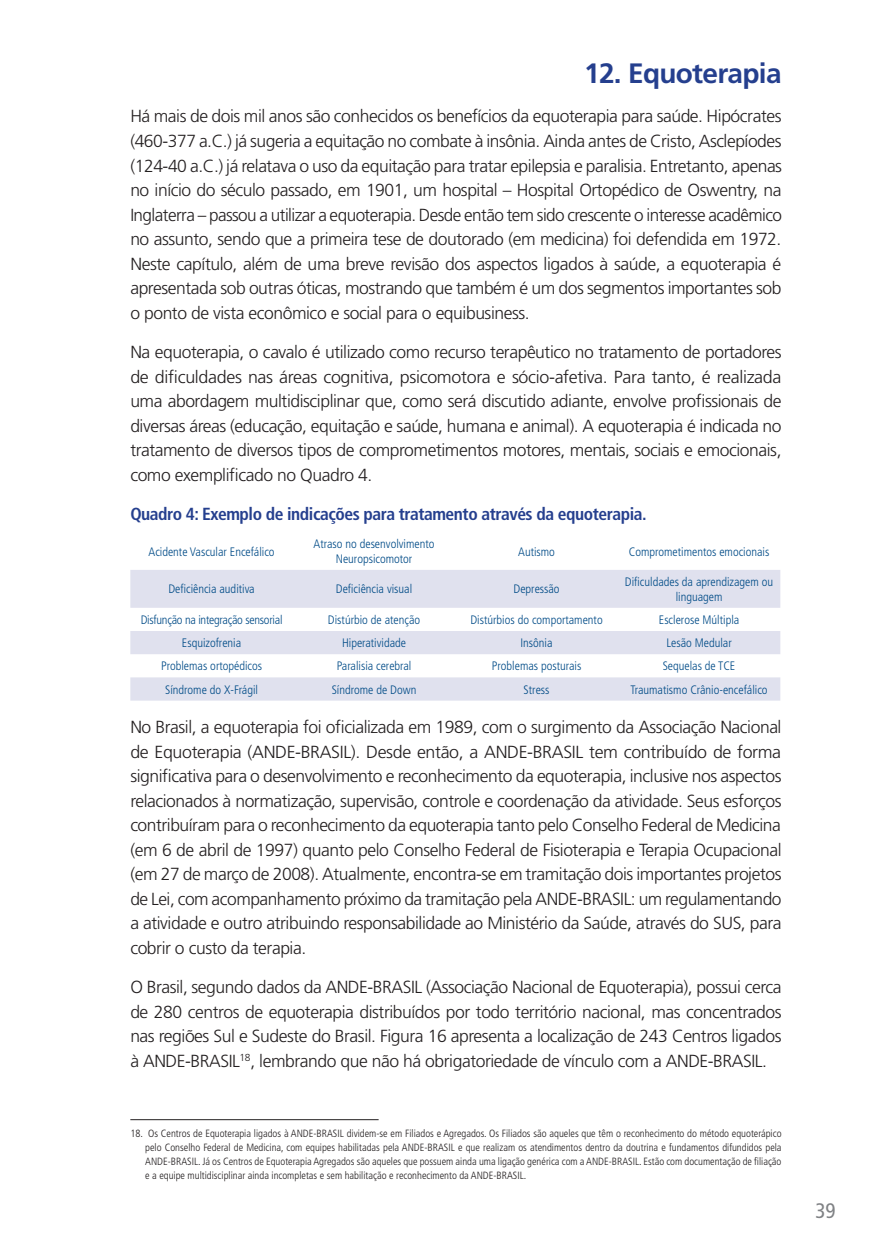
<style>
.page{position:relative;width:869px;height:1241px;background:#fff}
.page>*{position:absolute;margin:0;border:0;box-sizing:border-box;transform-origin:0 0}
.t1{font:700 28px "Frutiger LT Std";letter-spacing:-.025em;color:#253f8e}
.t2{font:condensed 21px "Frutiger LT Std";color:#808285}
.t3{font:300 17.5px/24.5px "Frutiger LT Std";letter-spacing:-.025em;color:#231f20;text-align:justify}
.t4{font:700 condensed 17.5px "Frutiger LT Std";letter-spacing:-.025em;color:#253f8e}
.t5{font:300 condensed 12.25px/14.7px "Frutiger LT Std";color:#004b87;text-align:center}
.t6{font:300 condensed 12.25px "Frutiger LT Std";letter-spacing:-.02em;color:#004b87}
.t7{font:300 condensed 10.5px/14px "Frutiger LT Std";color:#231f20;text-align:justify}
</style>
<div class="page">
<svg style="left:130px;top:570px;width:650px;height:130px;fill:#e0e1ee"></svg>
<hr style="left:130px;top:1119px;width:248px;height:1px;background:#231f20">
<h1 class="t1" style="left:584px;top:57px;width:199px">12. Equoterapia</h1>
<p class="t3" style="left:130px;top:104px;width:653px">Há mais de dois mil anos são conhecidos os benefícios da equoterapia para saúde. Hipócrates (460-377 a.C.) já sugeria a equitação no combate à insônia. Ainda antes de Cristo, Asclepíodes (124-40 a.C.) já relatava o uso da equitação para tratar epilepsia e paralisia. Entretanto, apenas no início do século passado, em 1901, um hospital – Hospital Ortopédico de Oswentry, na Inglaterra – passou a utilizar a equoterapia. Desde então tem sido crescente o interesse acadêmico no assunto, sendo que a primeira tese de doutorado (em medicina) foi defendida em 1972.<br>Neste capítulo, além de uma breve revisão dos aspectos ligados à saúde, a equoterapia é apresentada sob outras óticas, mostrando que também é um dos segmentos importantes sob o ponto de vista econômico e social para o equibusiness.</p>
<p class="t3" style="left:130px;top:340px;width:652px">Na equoterapia, o cavalo é utilizado como recurso terapêutico no tratamento de portadores de dificuldades nas áreas cognitiva, psicomotora e sócio-afetiva. Para tanto, é realizada uma abordagem multidisciplinar que, como será discutido adiante, envolve profissionais de diversas áreas (educação, equitação e saúde, humana e animal). A equoterapia é indicada no tratamento de diversos tipos de comprometimentos motores, mentais, sociais e emocionais, como exemplificado no Quadro 4.</p>
<p class="t4" style="left:130px;top:503px;width:517px">Quadro 4: Exemplo de indicações para tratamento através da equoterapia.</p>
<p class="t5" style="left:148px;top:544px;width:128px">Acidente Vascular Encefálico</p>
<p class="t5" style="left:313px;top:536px;width:122px">Atraso no desenvolvimento<br>Neuropsicomotor</p>
<p class="t5" style="left:518px;top:544px;width:38px">Autismo</p>
<p class="t5" style="left:628px;top:544px;width:142px">Comprometimentos emocionais</p>
<p class="t5" style="left:168px;top:582px;width:88px">Deficiência auditiva</p>
<p class="t5" style="left:336px;top:582px;width:78px">Deficiência visual</p>
<p class="t5" style="left:513px;top:582px;width:48px">Depressão</p>
<p class="t5" style="left:624px;top:574px;width:150px">Dificuldades da aprendizagem ou linguagem</p>
<p class="t6" style="left:141px;top:612px;width:143px">Disfunção na integração sensorial</p>
<p class="t5" style="left:328px;top:612px;width:94px">Distúrbio de atenção</p>
<p class="t5" style="left:470px;top:612px;width:134px">Distúrbios do comportamento</p>
<p class="t5" style="left:658px;top:612px;width:82px">Esclerose Múltipla</p>
<p class="t5" style="left:182px;top:635px;width:61px">Esquizofrenia</p>
<p class="t5" style="left:342px;top:635px;width:66px">Hiperatividade</p>
<p class="t5" style="left:520px;top:635px;width:33px">Insônia</p>
<p class="t5" style="left:666px;top:635px;width:67px">Lesão Medular</p>
<p class="t5" style="left:161px;top:659px;width:103px">Problemas ortopédicos</p>
<p class="t5" style="left:336px;top:659px;width:76px">Paralisia cerebral</p>
<p class="t5" style="left:491px;top:659px;width:91px">Problemas posturais</p>
<p class="t5" style="left:662px;top:659px;width:74px">Sequelas de TCE</p>
<p class="t5" style="left:165px;top:682px;width:94px">Síndrome do X-Frágil</p>
<p class="t5" style="left:331px;top:682px;width:86px">Síndrome de Down</p>
<p class="t5" style="left:523px;top:682px;width:27px">Stress</p>
<p class="t5" style="left:630px;top:682px;width:138px">Traumatismo Crânio-encefálico</p>
<p class="t3" style="left:130px;top:714px;width:652px">No Brasil, a equoterapia foi oficializada em 1989, com o surgimento da Associação Nacional de Equoterapia (ANDE-BRASIL). Desde então, a ANDE-BRASIL tem contribuído de forma significativa para o desenvolvimento e reconhecimento da equoterapia, inclusive nos aspectos relacionados à normatização, supervisão, controle e coordenação da atividade. Seus esforços contribuíram para o reconhecimento da equoterapia tanto pelo Conselho Federal de Medicina (em 6 de abril de 1997) quanto pelo Conselho Federal de Fisioterapia e Terapia Ocupacional (em 27 de março de 2008). Atualmente, encontra-se em tramitação dois importantes projetos de Lei, com acompanhamento próximo da tramitação pela ANDE-BRASIL: um regulamentando a atividade e outro atribuindo responsabilidade ao Ministério da Saúde, através do SUS, para cobrir o custo da terapia.</p>
<p class="t3" style="left:130px;top:974px;width:652px">O Brasil, segundo dados da ANDE-BRASIL (Associação Nacional de Equoterapia), possui cerca de 280 centros de equoterapia distribuídos por todo território nacional, mas concentrados nas regiões Sul e Sudeste do Brasil. Figura 16 apresenta a localização de 243 Centros ligados à ANDE-BRASIL<sup>18</sup>, lembrando que não há obrigatoriedade de vínculo com a ANDE-BRASIL.</p>
<p class="t7" style="left:145px;top:1126px;width:637px;text-indent:-15px">18. Os Centros de Equoterapia ligados à ANDE-BRASIL dividem-se em Filiados e Agregados. Os Filiados são aqueles que têm o reconhecimento do método equoterápico pelo Conselho Federal de Medicina, com equipes habilitadas pela ANDE-BRASIL e que realizam os atendimentos dentro da doutrina e fundamentos difundidos pela ANDE-BRASIL. Já os Centros de Equoterapia Agregados são aqueles que possuem ainda uma ligação genérica com a ANDE-BRASIL. Estão com documentação de filiação e a equipe multidisciplinar ainda incompletas e sem habilitação e reconhecimento da ANDE-BRASIL.</p>
<p class="t2" style="left:815px;top:1198px;width:22px">39</p>
</div>
